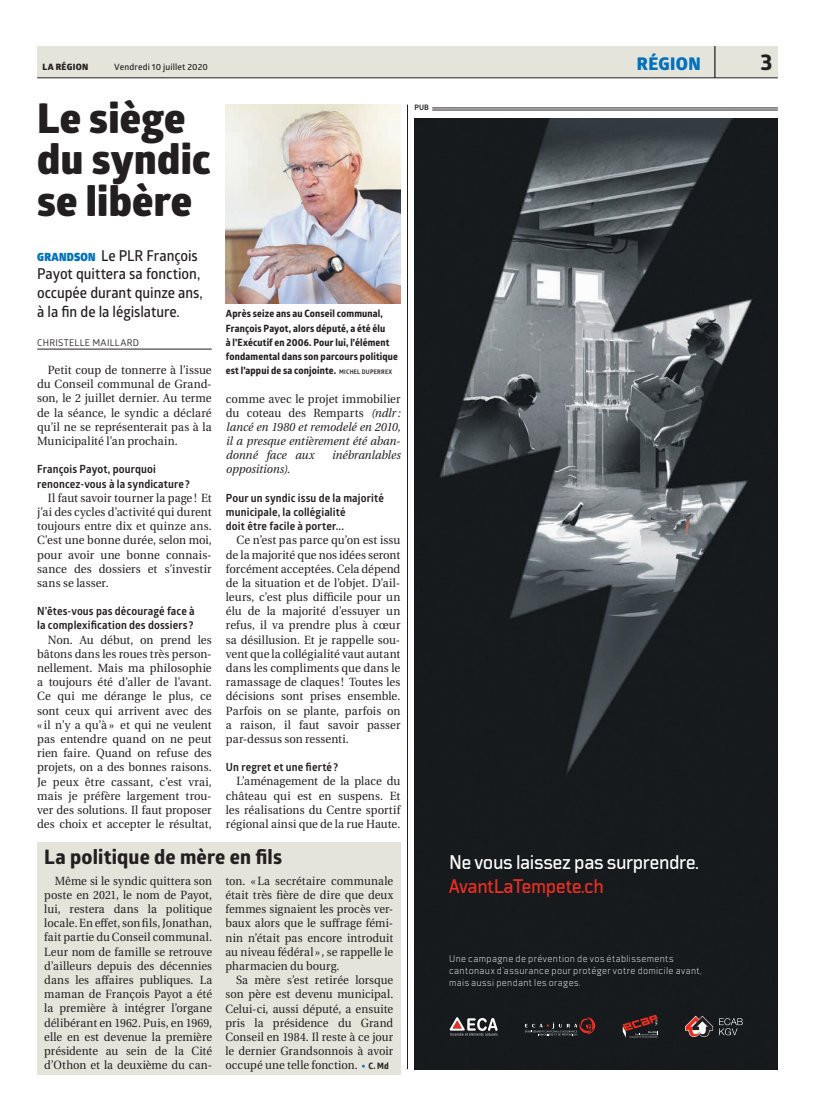
<style>
.page{position:relative;width:815px;height:1117px;background:#fff}
.page>*{position:absolute;margin:0;border:0;box-sizing:border-box;transform-origin:0 0}
.t1{font:800 41.25px/41.2px "Glober";letter-spacing:.005em;color:#231f20}
.t2{font:700 22.5px "Globerx";color:#231f20}
.t3{font:500 20px "TT Mussels";letter-spacing:-.02em;color:#fff}
.t4{font:700 20px "Globerx";letter-spacing:.01em;color:#231f20}
.t5{font:500 20px "TT Mussels";letter-spacing:-.02em;color:#ee2e22}
.t6{font:800 17.5px "Glober";letter-spacing:.02em;color:#0072bc}
.t7{font:600 15px/18.8px "Glober";letter-spacing:-.005em;color:#231f20;scale:.94 1}
.t8{font:11.88px/14.1px "Heuristica";letter-spacing:.005em;color:#231f20;text-align:justify;scale:.95 1}
.t9{font:11.88px/14.1px "Heuristica";letter-spacing:.005em;color:#231f20;text-align:justify;scale:.94 1}
.t10{font:italic 11.88px/14.1px "Heuristica";color:#231f20;text-align:justify;scale:.95 1}
.t11{font:700 11.25px/14.1px "Glober";letter-spacing:.01em;color:#231f20;scale:.95 1}
.t12{font:700 10px/14.1px "Globerx";letter-spacing:.015em;color:#231f20;scale:.94 1}
.t13{font:300 10px/12px "TT Mussels";letter-spacing:.03em;color:#fff}
.t14{font:9.38px "Glober";letter-spacing:.035em;color:#231f20}
.t15{font:600 8.75px "Glober";letter-spacing:.02em;color:#231f20}
.t16{font:800 8.75px "Glober";letter-spacing:.04em;color:#231f20}
.t17{font:700 7.5px "Glober";color:#231f20}
.s1{font-weight:900;font-size:11.25px;color:#0072bc}
.s2{font-family:"Glober";font-size:6.25px}
.s3{font-style:normal}
.s4{font-family:"Glober";font-weight:900;font-size:10px;color:#0072bc}
.s5{font-family:"Globerx";font-weight:700;font-size:8.75px}
</style>
<div class="page">
<div style="left:37px;top:46px;width:741px;height:32px;background:#e5e4db"></div>
<hr style="left:714px;top:46px;width:1px;height:32px;background:#231f20">
<hr style="left:37px;top:78px;width:741px;height:1px;background:#231f20">
<hr style="left:432px;top:108px;width:346px;height:1px;background:#231f20">
<hr style="left:432px;top:110px;width:346px;height:1px;background:#231f20">
<hr style="left:37px;top:349px;width:175px;height:1px;background:#231f20">
<img style="left:226px;top:105px;width:174px;height:198px">
<div style="left:37px;top:842px;width:363px;height:232px;background:#e5e4db"></div>
<hr style="left:407px;top:105px;width:1px;height:963px;background:#231f20">
<img style="left:415px;top:119px;width:363px;height:949px">
<svg style="left:450px;top:1016px;width:48px;height:19px"></svg>
<svg style="left:525px;top:1016px;width:70px;height:19px"></svg>
<svg style="left:685px;top:1015px;width:58px;height:21px"></svg>
<svg style="left:623px;top:1014px;width:35px;height:23px"></svg>
<p class="t16" style="left:43px;top:60px;width:47px">LA RÉGION</p>
<p class="t15" style="left:114px;top:61px;width:95px">Vendredi 10 juillet 2020</p>
<h3 class="t6" style="left:637px;top:51px;width:65px">RÉGION</h3>
<h2 class="t2" style="left:760px;top:46px;width:13px">3</h2>
<p class="t17" style="left:415px;top:102px;width:16px">PUB</p>
<h1 class="t1" style="left:37px;top:97px;width:175px">Le siège du syndic se libère</h1>
<p class="t7" style="left:37px;top:245px;width:178px"><span class="s1">GRANDSON</span> Le PLR François<br>Payot quittera sa fonction, occupée durant quinze ans, à la fin de la législature.</p>
<p class="t14" style="left:37px;top:336px;width:103px">CHRISTELLE MAILLARD</p>
<p class="t8" style="left:37px;top:363px;width:185px;text-indent:11px">Petit coup de tonnerre à l’issue du Conseil communal de Grand&shy;son, le 2 juillet dernier. Au terme de la séance, le syndic a déclaré qu’il ne se représenterait pas à la Municipalité l’an prochain.</p>
<p class="t11" style="left:37px;top:462px;width:162px">François Payot, pourquoi renoncez-vous à la syndicature?</p>
<p class="t8" style="left:37px;top:490px;width:185px;text-indent:11px">Il faut savoir tourner la page ! Et j’ai des cycles d’activité qui durent toujours entre dix et quinze ans.<br>C’est une bonne durée, selon moi, pour avoir une bonne connais&shy;sance des dossiers et s’investir sans se lasser.</p>
<p class="t11" style="left:37px;top:603px;width:167px">N’êtes-vous pas découragé face à la complexification des dossiers ?</p>
<p class="t8" style="left:37px;top:632px;width:185px;text-indent:11px">Non. Au début, on prend les bâtons dans les roues très person&shy;nellement. Mais ma philosophie a toujours été d’aller de l’avant.<br>Ce qui me dérange le plus, ce sont ceux qui arrivent avec des « il n’y a qu’à » et qui ne veulent pas entendre quand on ne peut rien faire. Quand on refuse des projets, on a des bonnes raisons.<br>Je peux être cassant, c’est vrai, mais je préfère largement trou&shy;ver des solutions. Il faut proposer des choix et accepter le résultat,</p>
<p class="t12" style="left:226px;top:306px;width:185px">Après seize ans au Conseil communal, François Payot, alors député, a été élu<br>à l’Exécutif en 2006. Pour lui, l’élément fondamental dans son parcours politique est l’appui de sa conjointe. <span class="s2">MICHEL DUPERREX</span></p>
<p class="t10" style="left:226px;top:391px;width:185px"><span class="s3">comme avec le projet immobilier du coteau des Remparts</span> (ndlr : lancé en 1980 et remodelé en 2010, il a presque entièrement été aban&shy;donné face aux</p>
<p class="t10" style="left:332px;top:447px;width:74px">inébranlables</p>
<p class="t10" style="left:226px;top:461px;width:69px">oppositions)<span class="s3">.</span></p>
<p class="t11" style="left:226px;top:490px;width:168px">Pour un syndic issu de la majorité municipale, la collégialité<br>doit être facile à porter...</p>
<p class="t8" style="left:226px;top:533px;width:185px;text-indent:11px">Ce n’est pas parce qu’on est issu de la majorité que nos idées seront forcément acceptées. Cela dépend de la situation et de l’objet. D’ail&shy;leurs, c’est plus difficile pour un élu de la majorité d’essuyer un refus, il va prendre plus à cœur sa désillusion. Et je rappelle sou&shy;vent que la collégialité vaut autant dans les compliments que dans le ramassage de claques ! Toutes les décisions sont prises ensemble.<br>Parfois on se plante, parfois on a raison, il faut savoir passer par-dessus son ressenti.</p>
<p class="t11" style="left:226px;top:759px;width:120px">Un regret et une fierté?</p>
<p class="t8" style="left:226px;top:774px;width:186px;text-indent:11px">L’aménagement de la place du château qui est en suspens. Et les réalisations du Centre sportif régional ainsi que de la rue Haute.</p>
<h3 class="t4" style="left:44px;top:842px;width:239px">La politique de mère en fils</h3>
<p class="t9" style="left:44px;top:873px;width:180px;text-indent:11px">Même si le syndic quittera son poste en 2021, le nom de Payot, lui, restera dans la politique locale. En effet, son fils, Jonathan, fait partie du Conseil communal.<br>Leur nom de famille se retrouve d’ailleurs depuis des décennies dans les affaires publiques. La maman de François Payot a été la première à intégrer l’organe délibérant en 1962. Puis, en 1969, elle en est devenue la première présidente au sein de la Cité d’Othon et la deuxième du can-</p>
<p class="t9" style="left:225px;top:873px;width:180px">ton. « La secrétaire communale était très fière de dire que deux femmes signaient les procès ver&shy;baux alors que le suffrage fémi&shy;nin n’était pas encore introduit au niveau fédéral », se rappelle le pharmacien du bourg.</p>
<p class="t9" style="left:225px;top:972px;width:180px;text-indent:11px">Sa mère s’est retirée lorsque son père est devenu municipal.<br>Celui-ci, aussi député, a ensuite pris la présidence du Grand Conseil en 1984. Il reste à ce jour le dernier Grandsonnois à avoir occupé une telle fonction. <span class="s4">•</span> <span class="s5">C. Md</span></p>
<h3 class="t3" style="left:449px;top:849px;width:251px">Ne vous laissez pas surprendre.</h3>
<h3 class="t5" style="left:449px;top:873px;width:156px">AvantLaTempete.ch</h3>
<p class="t13" style="left:449px;top:952px;width:254px">Une campagne de prévention de vos établissements cantonaux d’assurance pour protéger votre domicile avant, mais aussi pendant les orages.</p>
</div>
